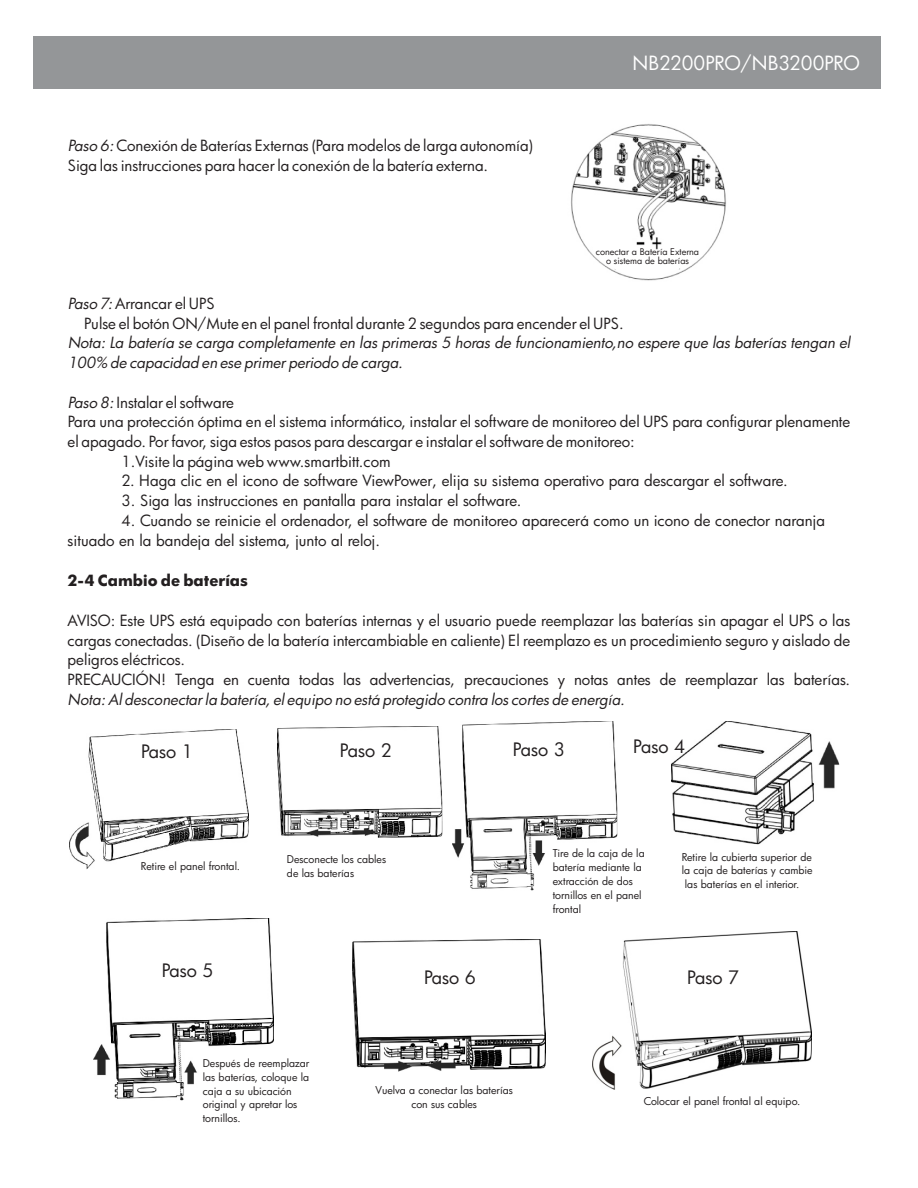
<style>
.page{position:relative;width:918px;height:1188px;background:#fff}
.page>*{position:absolute;margin:0;border:0;box-sizing:border-box;transform-origin:0 0}
.t1{font:19.05px "Futura";color:#fff}
.t2{font:18px "Futura";letter-spacing:-.01em;color:#231f20}
.t3{font:15px/19.8px "Futura";color:#231f20}
.t4{font:italic 15px/19.8px "Futura";color:#231f20}
.t5{font:700 15px "Futura";color:#231f20}
.t6{font:10.5px/13.8px "Futura";color:#231f20}
.t7{font:9px/9.4px "Futura";color:#231f20;text-align:center}
.s1{font-style:italic}
</style>
<div class="page">
<div style="left:34px;top:36px;width:847px;height:53px;background:#949698"></div>
<img style="left:571px;top:124px;width:155px;height:157px">
<svg style="left:590px;top:250px;width:117px;height:28px"></svg>
<img style="left:69px;top:730px;width:179px;height:139px">
<img style="left:277px;top:726px;width:166px;height:111px">
<img style="left:453px;top:721px;width:164px;height:170px">
<img style="left:672px;top:722px;width:168px;height:123px">
<img style="left:94px;top:919px;width:179px;height:182px">
<img style="left:353px;top:940px;width:193px;height:132px">
<img style="left:592px;top:932px;width:220px;height:157px">
<p class="t3" style="left:68px;top:137px;width:467px"><span class="s1">Paso 6:</span> Conexión de Baterías Externas (Para modelos de larga autonomía)<br>Siga las instrucciones para hacer la conexión de la batería externa.</p>
<p class="t1" style="left:633px;top:56px;width:229px">NB2200PRO/NB3200PRO</p>
<p class="t7" style="left:596px;top:248px;width:105px">conectar a Batería Externa o sistema de baterías</p>
<p class="t3" style="left:84px;top:295px;width:541px;text-indent:-17px"><span class="s1">Paso 7:</span> Arrancar el UPS<br>Pulse el botón ON/Mute en el panel frontal durante 2 segundos para encender el UPS.</p>
<p class="t4" style="left:68px;top:335px;width:784px">Nota: La batería se carga completamente en las primeras 5 horas de funcionamiento,no espere que las baterías tengan el<br>100% de capacidad en ese primer periodo de carga.</p>
<p class="t3" style="left:68px;top:394px;width:168px"><span class="s1">Paso 8:</span> Instalar el software</p>
<p class="t3" style="left:68px;top:413px;width:784px">Para una protección óptima en el sistema informático, instalar el software de monitoreo del UPS para configurar plenamente</p>
<p class="t3" style="left:68px;top:433px;width:569px">el apagado. Por favor, siga estos pasos para descargar e instalar el software de monitoreo:</p>
<p class="t3" style="left:122px;top:453px;width:270px">1.Visite la página web www.smartbitt.com</p>
<p class="t3" style="left:122px;top:473px;width:668px">2. Haga clic en el icono de software ViewPower, elija su sistema operativo para descargar el software.</p>
<p class="t3" style="left:122px;top:492px;width:401px">3. Siga las instrucciones en pantalla para instalar el software.</p>
<p class="t3" style="left:68px;top:512px;width:759px;text-indent:54px">4. Cuando se reinicie el ordenador, el software de monitoreo aparecerá como un icono de conector naranja situado en la bandeja del sistema, junto al reloj.</p>
<p class="t5" style="left:68px;top:575px;width:182px">2-4 Cambio de baterías</p>
<p class="t3" style="left:68px;top:612px;width:784px">AVISO: Este UPS está equipado con baterías internas y el usuario puede reemplazar las baterías sin apagar el UPS o las cargas conectadas. (Diseño de la batería intercambiable en caliente) El reemplazo es un procedimiento seguro y aislado de peligros eléctricos.<br>PRECAUCIÓN! Tenga en cuenta todas las advertencias, precauciones y notas antes de reemplazar las baterías.</p>
<p class="t4" style="left:68px;top:691px;width:559px">Nota: Al desconectar la batería, el equipo no está protegido contra los cortes de energía.</p>
<p class="t2" style="left:141px;top:744px;width:53px">Paso 1</p>
<p class="t2" style="left:340px;top:744px;width:53px">Paso 2</p>
<p class="t2" style="left:513px;top:743px;width:53px">Paso 3</p>
<p class="t2" style="left:633px;top:739px;width:53px">Paso 4</p>
<p class="t6" style="left:141px;top:860px;width:101px">Retire el panel frontal.</p>
<p class="t6" style="left:287px;top:853px;width:101px">Desconecte los cables de las baterías</p>
<p class="t6" style="left:553px;top:848px;width:93px">Tire de la caja de la batería mediante la extracción de dos tornillos en el panel frontal</p>
<p class="t6" style="left:682px;top:851px;width:132px">Retire la cubierta superior de</p>
<p class="t6" style="left:682px;top:865px;width:132px">la caja de baterías y cambie</p>
<p class="t6" style="left:685px;top:879px;width:116px">las baterías en el interior.</p>
<p class="t2" style="left:162px;top:963px;width:53px">Paso 5</p>
<p class="t6" style="left:203px;top:1057px;width:108px">Después de reemplazar las baterías, coloque la caja a su ubicación original y apretar los tornillos.</p>
<p class="t2" style="left:424px;top:971px;width:53px">Paso 6</p>
<p class="t6" style="left:376px;top:1085px;width:139px;text-align:center">Vuelva a conectar las baterías con sus cables</p>
<p class="t2" style="left:687px;top:971px;width:53px">Paso 7</p>
<p class="t6" style="left:644px;top:1096px;width:158px">Colocar el panel frontal al equipo.</p>
</div>
